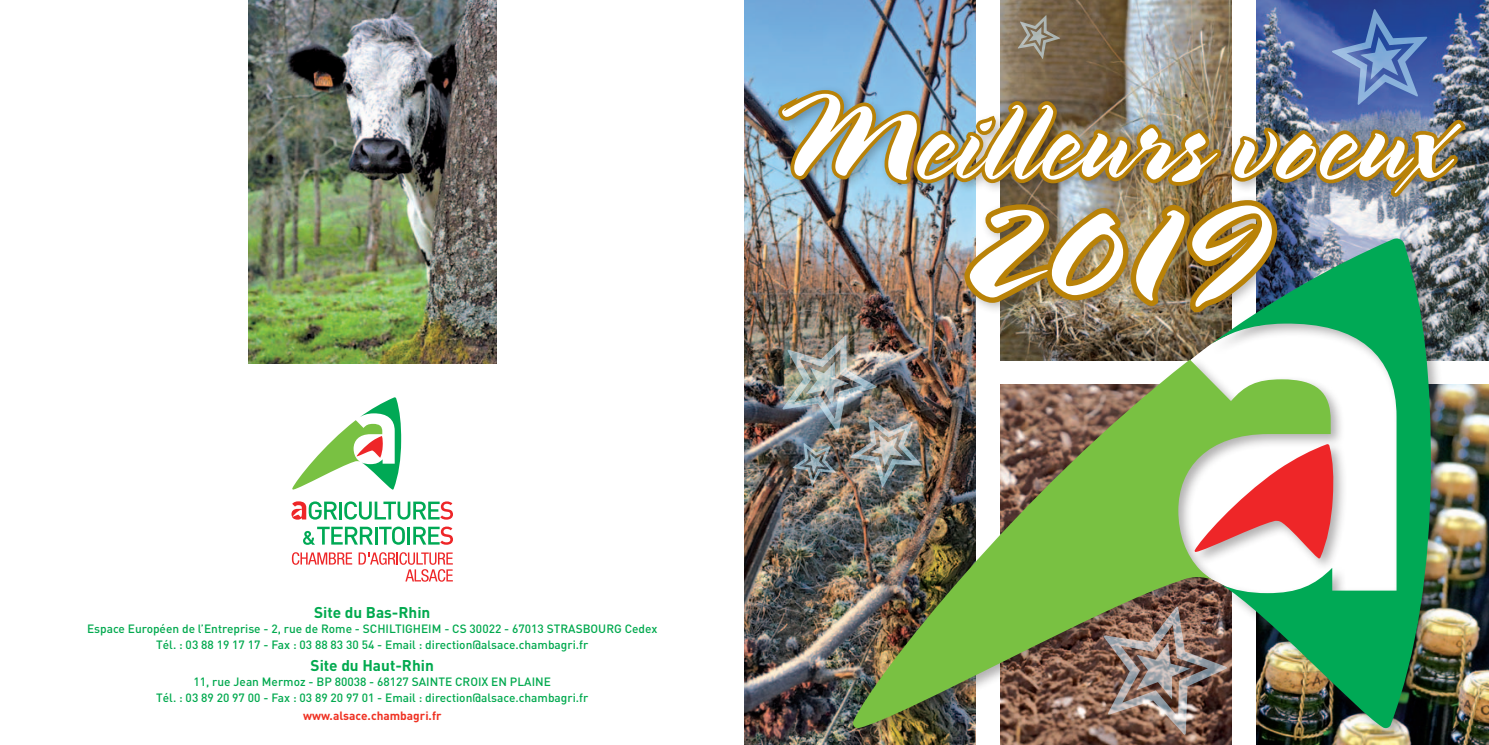
<style>
.page{position:relative;width:1489px;height:745px;background:#fff}
.page>*{position:absolute;margin:0;border:0;box-sizing:border-box;transform-origin:0 0}
.t1{font:182.7px "Spring LP";color:#fff}
.t2{font:120.75px "Spring LP";letter-spacing:.01em;color:#fff}
.t3{font:700 15.4px "DIN";color:#00a94e}
.t4{font:500 11.9px "DIN";color:#00a94e}
.t5{font:700 11.9px "DIN";color:#ef3122}
</style>
<div class="page">
<img style="left:1256px;top:0;width:232px;height:360px">
<img style="left:1256px;top:384px;width:232px;height:360px">
<img style="left:744px;top:0;width:231px;height:744px">
<svg style="left:292px;top:552px;width:60px;height:12px"></svg>
<svg style="left:358px;top:552px;width:95px;height:29px"></svg>
<svg style="left:303px;top:526px;width:102px;height:18px"></svg>
<hr style="left:407px;top:526px;width:3px;height:18px;background:#00a955">
<svg style="left:413px;top:526px;width:40px;height:18px"></svg>
<svg style="left:291px;top:501px;width:46px;height:18px"></svg>
<hr style="left:339px;top:501px;width:3px;height:18px;background:#00a955">
<svg style="left:344px;top:501px;width:109px;height:18px"></svg>
<svg style="left:292px;top:397px;width:109px;height:92px"></svg>
<img style="left:248px;top:0;width:248px;height:363px">
<div style="left:848px;top:234px;width:596px;height:507px;background:#231f20;opacity:.35"></div>
<img style="left:1330px;top:558px;width:101px;height:169px">
<img style="left:853px;top:558px;width:477px;height:169px">
<img style="left:765px;top:2px;width:705px;height:556px">
<svg style="left:1085px;top:590px;width:153px;height:150px;background:#7b5f4d"></svg>
<p class="t3" style="left:314px;top:601px;width:118px">Site du Bas-Rhin</p>
<p class="t4" style="left:87px;top:620px;width:572px">Espace Européen de l’Entreprise - 2, rue de Rome - SCHILTIGHEIM - CS 30022 - 67013 STRASBOURG Cedex</p>
<p class="t4" style="left:156px;top:636px;width:433px">Tél. : 03 88 19 17 17 - Fax : 03 88 83 30 54 - Email : direction@alsace.chambagri.fr</p>
<p class="t3" style="left:310px;top:654px;width:125px">Site du Haut-Rhin</p>
<p class="t4" style="left:193px;top:673px;width:359px">11, rue Jean Mermoz - BP 80038 - 68127 SAINTE CROIX EN PLAINE</p>
<p class="t4" style="left:156px;top:689px;width:433px">Tél. : 03 89 20 97 00 - Fax : 03 89 20 97 01 - Email : direction@alsace.chambagri.fr</p>
<p class="t5" style="left:303px;top:707px;width:140px">www.alsace.chambagri.fr</p>
<p class="t2" style="left:770px;top:70px;width:679px">Meilleurs voeux</p>
<p class="t1" style="left:966px;top:130px;width:303px">2019</p>
</div>
